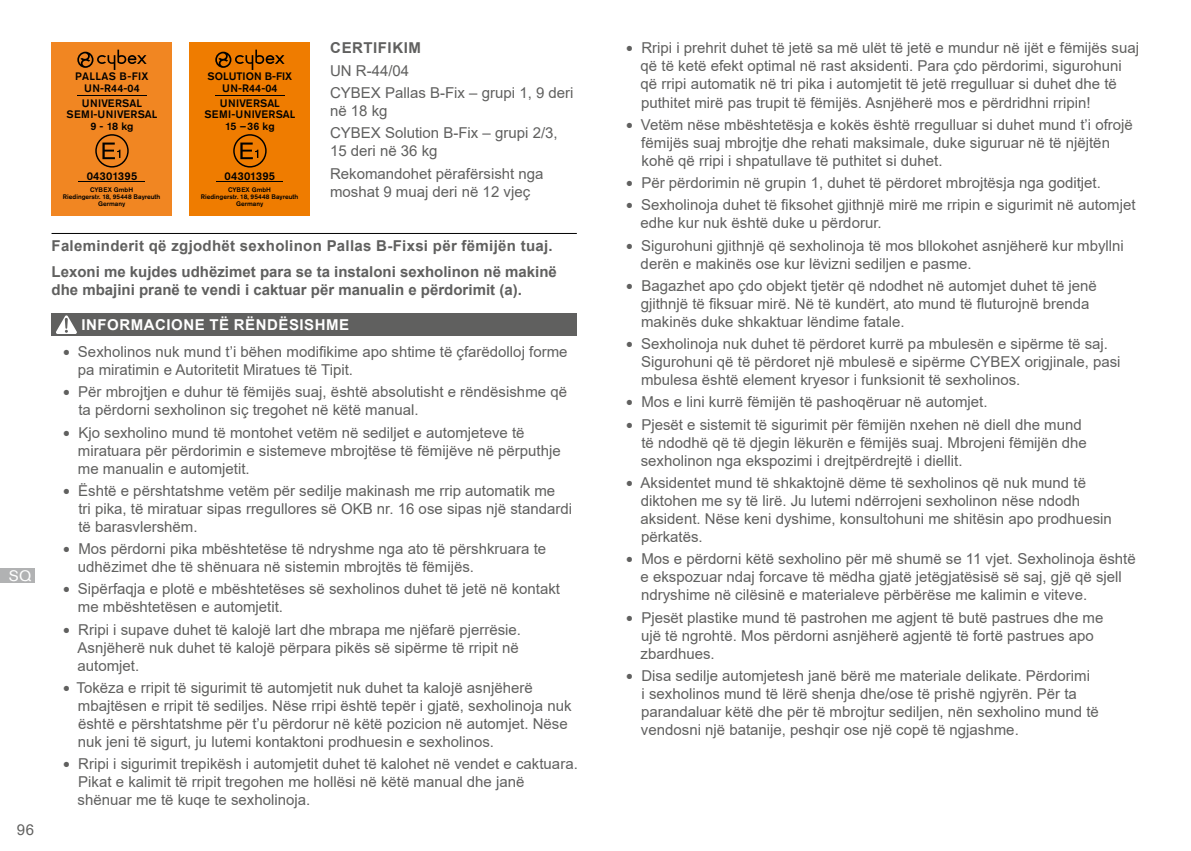
<style>
.page{position:relative;width:1191px;height:851px;background:#fff}
.page>*{position:absolute;margin:0;border:0;box-sizing:border-box;transform-origin:0 0}
.t1{font:15px/18px "Arial";color:#60605f}
.t2{font:700 15px/26.4px "Arial";letter-spacing:.02em;color:#60605f}
.t3{font:700 15px "Arial";color:#60605f}
.t4{font:700 15px "Arial";letter-spacing:.035em;color:#fff}
.t5{font:700 15px "Arial";letter-spacing:.035em;color:#60605f}
.t6{font:15px "Akzidenz Grotesk Pro";color:#fff}
.t7{font:500 11.1px "Akzidenz Grotesk Pro";letter-spacing:.02em;color:#000}
.t8{font:500 10.8px/11.7px "Akzidenz Grotesk Pro";letter-spacing:.02em;color:#000;text-align:center}
.t9{font:500 10.8px/11.7px "Akzidenz Grotesk Pro";color:#000;text-align:center}
.t10{font:500 6.6px/6.9px "Akzidenz Grotesk Pro";color:#000;text-align:center}
.s1{font-size:21px}
</style>
<div class="page">
<div style="left:0;top:568px;width:34px;height:15px;background:#b1b2b3"></div>
<div style="left:52px;top:43px;width:120px;height:173px;background:#f18622"></div>
<hr style="left:77px;top:95px;width:70px;height:1px;background:#000">
<div style="left:95px;top:134px;width:34px;height:33px;border:1px solid #000;border-radius:50%"></div>
<svg style="left:102px;top:142px;width:18px;height:17px"></svg>
<hr style="left:79px;top:181px;width:66px;height:1px;background:#000">
<svg style="left:77px;top:50px;width:70px;height:20px"></svg>
<div style="left:189px;top:43px;width:121px;height:173px;background:#ef7c00"></div>
<hr style="left:215px;top:95px;width:70px;height:1px;background:#000">
<div style="left:233px;top:134px;width:34px;height:33px;border:1px solid #000;border-radius:50%"></div>
<svg style="left:240px;top:142px;width:18px;height:17px"></svg>
<hr style="left:217px;top:181px;width:66px;height:1px;background:#000">
<svg style="left:215px;top:50px;width:69px;height:20px"></svg>
<hr style="left:52px;top:233px;width:525px;height:1px;background:#000">
<div style="left:52px;top:313px;width:525px;height:23px;background:#60605f"></div>
<svg style="left:56px;top:315px;width:21px;height:19px"></svg>
<p class="t6" style="left:9px;top:566px;width:24px">SQ</p>
<p class="t1" style="left:17px;top:820px;width:19px">96</p>
<p class="t8" style="left:75px;top:70px;width:75px">PALLAS B-FIX<br>UN-R44-04</p>
<p class="t8" style="left:66px;top:97px;width:93px">UNIVERSAL<br>SEMI-UNIVERSAL<br>9 - 18 kg</p>
<p class="t7" style="left:87px;top:168px;width:52px">04301395</p>
<p class="t10" style="left:63px;top:186px;width:99px">CYBEX GmbH<br>Riedingerstr. 18, 95448 Bayreuth<br>Germany</p>
<p class="t9" style="left:208px;top:70px;width:86px">SOLUTION B-FIX<br>UN-R44-04</p>
<p class="t8" style="left:204px;top:97px;width:93px">UNIVERSAL<br>SEMI-UNIVERSAL<br>15 –36 kg</p>
<p class="t7" style="left:225px;top:168px;width:52px">04301395</p>
<p class="t10" style="left:201px;top:186px;width:99px">CYBEX GmbH<br>Riedingerstr. 18, 95448 Bayreuth<br>Germany</p>
<p class="t5" style="left:330px;top:38px;width:92px">CERTIFIKIM</p>
<p class="t1" style="left:330px;top:59px;width:245px;line-height:22.2px">UN R-44/04<br>CYBEX Pallas B-Fix – grupi 1, 9 deri</p>
<p class="t1" style="left:330px;top:99px;width:229px;line-height:22.2px">në 18 kg<br>CYBEX Solution B-Fix – grupi 2/3,</p>
<p class="t1" style="left:330px;top:140px;width:215px;line-height:22.2px">15 deri në 36 kg<br>Rekomandohet përafërsisht nga</p>
<p class="t1" style="left:330px;top:182px;width:202px">moshat 9 muaj deri në 12 vjeç</p>
<p class="t2" style="left:52px;top:232px;width:507px">Faleminderit që zgjodhët sexholinon Pallas B-Fixsi për fëmijën tuaj.<br>Lexoni me kujdes udhëzimet para se ta instaloni sexholinon në makinë</p>
<p class="t3" style="left:52px;top:279px;width:472px">dhe mbajini pranë te vendi i caktuar për manualin e përdorimit (a).</p>
<p class="t4" style="left:81px;top:314px;width:269px">INFORMACIONE TË RËNDËSISHME</p>
<p class="t1" style="left:78px;top:342px;width:491px;text-indent:-15px"><span class="s1">•</span> Sexholinos nuk mund t’i bëhen modifikime apo shtime të çfarëdolloj forme pa miratimin e Autoritetit Miratues të Tipit.</p>
<p class="t1" style="left:78px;top:383px;width:490px;text-indent:-16px"><span class="s1">•</span> Për mbrojtjen e duhur të fëmijës suaj, është absolutisht e rëndësishme që ta përdorni sexholinon siç tregohet në këtë manual.</p>
<p class="t1" style="left:78px;top:423px;width:484px;text-indent:-15px"><span class="s1">•</span> Kjo sexholino mund të montohet vetëm në sediljet e automjeteve të miratuara për përdorimin e sistemeve mbrojtëse të fëmijëve në përputhje me manualin e automjetit.</p>
<p class="t1" style="left:78px;top:481px;width:495px;text-indent:-16px"><span class="s1">•</span> Është e përshtatshme vetëm për sedilje makinash me rrip automatik me<br>tri pika, të miratuar sipas rregullores së OKB nr. 16 ose sipas një standardi të barasvlershëm.</p>
<p class="t1" style="left:78px;top:539px;width:470px;text-indent:-15px"><span class="s1">•</span> Mos përdorni pika mbështetëse të ndryshme nga ato të përshkruara te udhëzimet dhe të shënuara në sistemin mbrojtës të fëmijës.</p>
<p class="t1" style="left:78px;top:580px;width:483px;text-indent:-15px"><span class="s1">•</span> Sipërfaqja e plotë e mbështetëses së sexholinos duhet të jetë në kontakt me mbështetësen e automjetit.</p>
<p class="t1" style="left:77px;top:620px;width:445px;text-indent:-15px"><span class="s1">•</span> Rripi i supave duhet të kalojë lart dhe mbrapa me njëfarë pjerrësie.<br>Asnjëherë nuk duhet të kalojë përpara pikës së sipërme të rripit në automjet.</p>
<p class="t1" style="left:78px;top:678px;width:495px;text-indent:-15px"><span class="s1">•</span> Tokëza e rripit të sigurimit të automjetit nuk duhet ta kalojë asnjëherë mbajtësen e rripit të sediljes. Nëse rripi është tepër i gjatë, sexholinoja nuk është e përshtatshme për t’u përdorur në këtë pozicion në automjet. Nëse nuk jeni të sigurt, ju lutemi kontaktoni prodhuesin e sexholinos.</p>
<p class="t1" style="left:78px;top:754px;width:502px;text-indent:-15px"><span class="s1">•</span> Rripi i sigurimit trepikësh i automjetit duhet të kalohet në vendet e caktuara.<br>Pikat e kalimit të rripit tregohen me hollësi në këtë manual dhe janë shënuar me të kuqe te sexholinoja.</p>
<p class="t1" style="left:640px;top:39px;width:500px;text-indent:-15px"><span class="s1">•</span> Rripi i prehrit duhet të jetë sa më ulët të jetë e mundur në ijët e fëmijës suaj që të ketë efekt optimal në rast aksidenti. Para çdo përdorimi, sigurohuni që rripi automatik në tri pika i automjetit të jetë rregulluar si duhet dhe të puthitet mirë pas trupit të fëmijës. Asnjëherë mos e përdridhni rripin!</p>
<p class="t1" style="left:641px;top:115px;width:493px;text-indent:-15px"><span class="s1">•</span> Vetëm nëse mbështetësja e kokës është rregulluar si duhet mund t’i ofrojë fëmijës suaj mbrojtje dhe rehati maksimale, duke siguruar në të njëjtën kohë që rripi i shpatullave të puthitet si duhet.</p>
<p class="t1" style="left:626px;top:174px;width:476px"><span class="s1">•</span> Për përdorimin në grupin 1, duhet të përdoret mbrojtësja nga goditjet.</p>
<p class="t1" style="left:640px;top:196px;width:496px;text-indent:-15px"><span class="s1">•</span> Sexholinoja duhet të fiksohet gjithnjë mirë me rripin e sigurimit në automjet edhe kur nuk është duke u përdorur.</p>
<p class="t1" style="left:640px;top:236px;width:485px;text-indent:-15px"><span class="s1">•</span> Sigurohuni gjithnjë që sexholinoja të mos bllokohet asnjëherë kur mbyllni derën e makinës ose kur lëvizni sediljen e pasme.</p>
<p class="t1" style="left:640px;top:276px;width:458px;text-indent:-15px"><span class="s1">•</span> Bagazhet apo çdo objekt tjetër që ndodhet në automjet duhet të jenë gjithnjë të fiksuar mirë. Në të kundërt, ato mund të fluturojnë brenda makinës duke shkaktuar lëndime fatale.</p>
<p class="t1" style="left:641px;top:335px;width:481px;text-indent:-15px"><span class="s1">•</span> Sexholinoja nuk duhet të përdoret kurrë pa mbulesën e sipërme të saj.<br>Sigurohuni që të përdoret një mbulesë e sipërme CYBEX origjinale, pasi mbulesa është element kryesor i funksionit të sexholinos.</p>
<p class="t1" style="left:626px;top:393px;width:363px"><span class="s1">•</span> Mos e lini kurrë fëmijën të pashoqëruar në automjet.</p>
<p class="t1" style="left:640px;top:415px;width:447px;text-indent:-15px"><span class="s1">•</span> Pjesët e sistemit të sigurimit për fëmijën nxehen në diell dhe mund të ndodhë që të djegin lëkurën e fëmijës suaj. Mbrojeni fëmijën dhe sexholinon nga ekspozimi i drejtpërdrejtë i diellit.</p>
<p class="t1" style="left:640px;top:473px;width:473px;text-indent:-15px"><span class="s1">•</span> Aksidentet mund të shkaktojnë dëme të sexholinos që nuk mund të diktohen me sy të lirë. Ju lutemi ndërrojeni sexholinon nëse ndodh aksident. Nëse keni dyshime, konsultohuni me shitësin apo prodhuesin përkatës.</p>
<p class="t1" style="left:640px;top:550px;width:496px;text-indent:-15px"><span class="s1">•</span> Mos e përdorni këtë sexholino për më shumë se 11 vjet. Sexholinoja është e ekspozuar ndaj forcave të mëdha gjatë jetëgjatësisë së saj, gjë që sjell ndryshime në cilësinë e materialeve përbërëse me kalimin e viteve.</p>
<p class="t1" style="left:640px;top:608px;width:464px;text-indent:-15px"><span class="s1">•</span> Pjesët plastike mund të pastrohen me agjent të butë pastrues dhe me ujë të ngrohtë. Mos përdorni asnjëherë agjentë të fortë pastrues apo zbardhues.</p>
<p class="t1" style="left:641px;top:666px;width:459px;text-indent:-15px"><span class="s1">•</span> Disa sedilje automjetesh janë bërë me materiale delikate. Përdorimi<br>i sexholinos mund të lërë shenja dhe/ose të prishë ngjyrën. Për ta parandaluar këtë dhe për të mbrojtur sediljen, nën sexholino mund të vendosni një batanije, peshqir ose një copë të ngjashme.</p>
</div>
